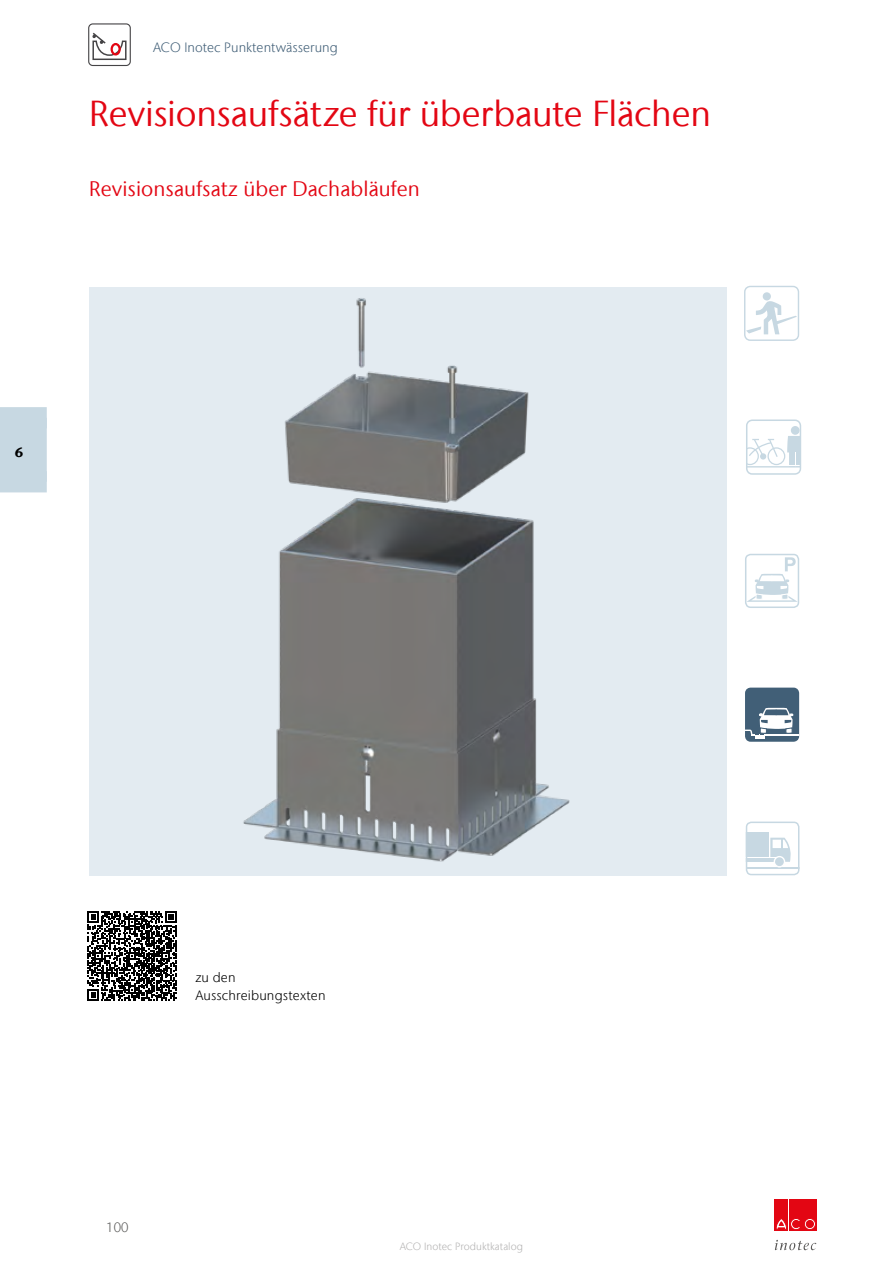
<style>
.page{position:relative;width:893px;height:1263px;background:#fff}
.page>*{position:absolute;margin:0;border:0;box-sizing:border-box;transform-origin:0 0}
.t1{font:36px "Stone Sans IIITC Com";letter-spacing:-.01em;color:#e30613}
.t2{font:21px "Stone Sans IIITC Com";letter-spacing:.005em;color:#e30613}
.t3{font:300 13.5px "Stone Sans IIITC Com";letter-spacing:.005em;color:#415f77}
.t4{font:300 13.5px/17.9px "Stone Sans IIITC Com";letter-spacing:.01em;color:#000}
.t5{font:300 13.5px "Stone Sans IIITC Com";color:#575756}
.t6{font:700 13.5px "Stone Sans IIITC Com";color:#000}
.t7{font:300 10.5px "Stone Sans IIITC Com";letter-spacing:.005em;color:#b3b2b2}
</style>
<div class="page">
<svg style="left:775px;top:1240px;width:41px;height:10px"></svg>
<div style="left:775px;top:1199px;width:13px;height:32px;background:#e30613"></div>
<div style="left:789px;top:1199px;width:13px;height:32px;background:#e30613"></div>
<svg style="left:776px;top:1218px;width:24px;height:12px"></svg>
<div style="left:803px;top:1199px;width:13px;height:32px;background:#e30613"></div>
<div style="left:804px;top:1218px;width:12px;height:12px;border:1px solid #e30613;border-radius:50%"></div>
<div style="left:806px;top:1220px;width:8px;height:8px;border:1px solid #e30613;border-radius:50%"></div>
<div style="left:88px;top:23px;width:43px;height:43px;border:1px solid #454446;border-radius:4px"></div>
<svg style="left:92px;top:32px;width:35px;height:28px"></svg>
<div style="left:111px;top:43px;width:10px;height:13px;border:2px solid #e30613;border-radius:50%"></div>
<div style="left:0;top:407px;width:47px;height:64px;background:#c7d8e2"></div>
<div style="left:0;top:471px;width:47px;height:21px;background:#c7d8e2"></div>
<div style="left:89px;top:287px;width:637px;height:588px;background:#e3ebf1"></div>
<img style="left:243px;top:298px;width:327px;height:564px">
<svg style="left:87px;top:911px;width:90px;height:90px"></svg>
<div style="left:744px;top:286px;width:55px;height:55px;border:1px solid #c7d8e2;border-radius:6px"></div>
<svg style="left:746px;top:301px;width:51px;height:33px"></svg>
<div style="left:763px;top:292px;width:8px;height:8px;background:#c7d8e2;border-radius:50%"></div>
<svg style="left:748px;top:557px;width:48px;height:45px"></svg>
<div style="left:745px;top:554px;width:54px;height:54px;border:2px solid #c7d8e2;border-radius:5px"></div>
<hr style="left:746px;top:867px;width:53px;height:2px;background:#c7d8e2">
<div style="left:746px;top:832px;width:23px;height:25px;background:#c7d8e2"></div>
<div style="left:746px;top:857px;width:32px;height:6px;background:#c7d8e2"></div>
<svg style="left:770px;top:838px;width:21px;height:28px"></svg>
<div style="left:746px;top:821px;width:53px;height:54px;border:2px solid #c7d8e2;border-radius:5px"></div>
<div style="left:791px;top:426px;width:9px;height:9px;background:#c7d8e2;border-radius:50%"></div>
<svg style="left:749px;top:436px;width:49px;height:29px"></svg>
<hr style="left:747px;top:466px;width:53px;height:1px;background:#c7d8e2">
<div style="left:746px;top:419px;width:55px;height:56px;border:2px solid #c7d8e2;border-radius:6px"></div>
<div style="left:745px;top:688px;width:54px;height:54px;background:#415f77;border-radius:6px"></div>
<hr style="left:751px;top:734px;width:48px;height:1px;background:#fff">
<svg style="left:745px;top:708px;width:49px;height:31px"></svg>
<p class="t3" style="left:153px;top:38px;width:186px">ACO Inotec Punktentwässerung</p>
<p class="t1" style="left:89px;top:91px;width:623px">Revisionsaufsätze für überbaute Flächen</p>
<p class="t2" style="left:89px;top:176px;width:332px">Revisionsaufsatz über Dachabläufen</p>
<p class="t6" style="left:15px;top:443px;width:10px">6</p>
<p class="t4" style="left:195px;top:968px;width:132px">zu den<br>Ausschreibungstexten</p>
<p class="t5" style="left:106px;top:1219px;width:24px">100</p>
<p class="t7" style="left:400px;top:1240px;width:125px">ACO Inotec Produktkatalog</p>
</div>
